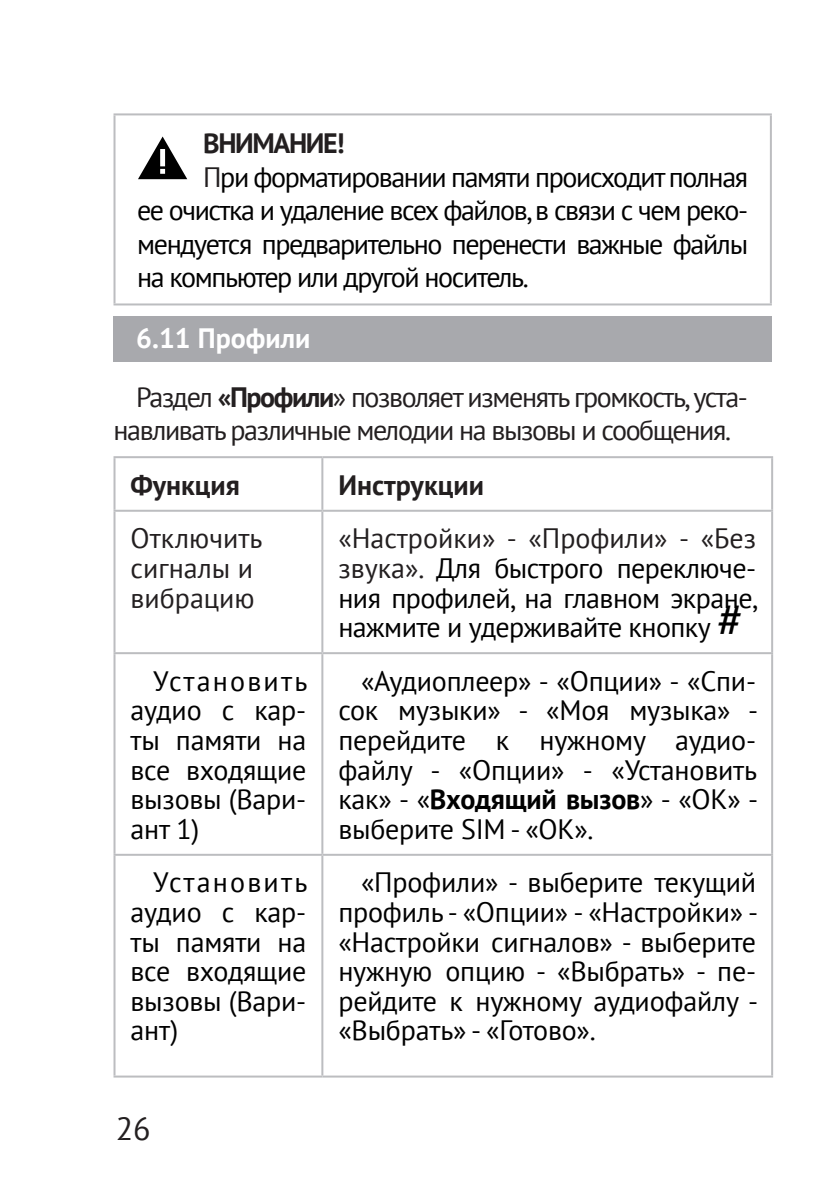
<style>
.page{position:relative;width:840px;height:1191px;background:#fff}
.page>*{position:absolute;margin:0;border:0;box-sizing:border-box;transform-origin:0 0}
.t1{font:32px "PT Sans";color:#231f20}
.All{font:28px/29.6px "PT Sans";letter-spacing:-.01em;color:#000;text-align:justify}
.All-2{font:28px/33.6px "PT Sans";letter-spacing:-.05em;color:#231f20}
.All-3{font:28px/29.6px "PT Sans";color:#231f20}
.All-4{font:700 28px "PT Sans";color:#231f20}
.Юлия{font:700 28px "PT Sans";color:#fff}
.All-5{font:700 28px "PT Sans";letter-spacing:-.05em;color:#231f20}
.s1{color:#231f20}
.s2{font-weight:700}
.s3{font-size:48.8px}
</style>
<div class="page">
<hr style="left:113px;top:113px;width:658px;height:2px;background:#bcbdc0">
<hr style="left:113px;top:115px;width:2px;height:188px;background:#bcbdc0">
<hr style="left:769px;top:115px;width:2px;height:188px;background:#bcbdc0">
<hr style="left:113px;top:303px;width:658px;height:2px;background:#bcbdc0">
<svg style="left:138px;top:136px;width:49px;height:43px"></svg>
<div style="left:113px;top:317px;width:658px;height:45px;background:#a8a9ad"></div>
<hr style="left:113px;top:456px;width:209px;height:2px;background:#bcbdc0">
<hr style="left:113px;top:458px;width:2px;height:52px;background:#bcbdc0">
<hr style="left:322px;top:456px;width:450px;height:2px;background:#bcbdc0">
<hr style="left:321px;top:458px;width:2px;height:52px;background:#bcbdc0">
<hr style="left:770px;top:458px;width:2px;height:52px;background:#bcbdc0">
<hr style="left:113px;top:510px;width:209px;height:2px;background:#bcbdc0">
<hr style="left:322px;top:510px;width:450px;height:2px;background:#bcbdc0">
<hr style="left:113px;top:512px;width:2px;height:140px;background:#bcbdc0">
<hr style="left:321px;top:512px;width:2px;height:140px;background:#bcbdc0">
<hr style="left:770px;top:512px;width:2px;height:140px;background:#bcbdc0">
<hr style="left:113px;top:652px;width:209px;height:2px;background:#bcbdc0">
<hr style="left:113px;top:654px;width:2px;height:199px;background:#bcbdc0">
<hr style="left:322px;top:652px;width:450px;height:2px;background:#bcbdc0">
<hr style="left:321px;top:654px;width:2px;height:199px;background:#bcbdc0">
<hr style="left:770px;top:654px;width:2px;height:199px;background:#bcbdc0">
<hr style="left:113px;top:853px;width:209px;height:2px;background:#bcbdc0">
<hr style="left:113px;top:855px;width:2px;height:220px;background:#bcbdc0">
<hr style="left:322px;top:853px;width:450px;height:2px;background:#bcbdc0">
<hr style="left:321px;top:855px;width:2px;height:220px;background:#bcbdc0">
<hr style="left:770px;top:855px;width:2px;height:220px;background:#bcbdc0">
<hr style="left:113px;top:1075px;width:209px;height:2px;background:#bcbdc0">
<hr style="left:322px;top:1075px;width:450px;height:2px;background:#bcbdc0">
<p class="All-5" style="left:203px;top:125px;width:143px">ВНИМАНИЕ!</p>
<p class="All" style="left:137px;top:159px;width:612px;line-height:33.6px;text-indent:66px"><span class="s1">П</span>ри форматировании памяти происходит полная ее очистка и удаление всех файлов, в связи с чем реко&shy;мендуется предварительно перенести важные файлы на компьютер или другой носитель.</p>
<p class="Юлия" style="left:136px;top:320px;width:176px">6.11 Профили</p>
<p class="All-2" style="left:113px;top:379px;width:635px;text-indent:23px">Раздел <span class="s2">«Профили</span>» позволяет изменять громкость, уста&shy;навливать различные мелодии на вызовы и сообщения.</p>
<p class="All-4" style="left:130px;top:466px;width:111px">Функция</p>
<p class="All-4" style="left:338px;top:466px;width:147px">Инструкции</p>
<p class="All-3" style="left:130px;top:523px;width:133px">Отключить сигналы и вибрацию</p>
<p class="All" style="left:338px;top:523px;width:421px"><span class="s1">«Настройки» - «Профили» - «Без звука».</span> Для быстрого переключе&shy;ния профилей, на главном экране, нажмите и удерживайте кнопку <span class="s3">#</span></p>
<p class="All" style="left:130px;top:665px;width:178px;text-indent:23px">Установить аудио с кар&shy;ты памяти на все входящие вызовы (Вари&shy;ант 1)</p>
<p class="All" style="left:338px;top:665px;width:421px;text-indent:23px">«Аудиоплеер» - «Опции» - «Спи&shy;сок музыки» - «Моя музыка» - перейдите к нужному аудио&shy;файлу - «Опции» - «Установить как» - «<span class="s2">Входящий вызов</span>» - «ОК» - выберите SIM - «ОК».</p>
<p class="All" style="left:130px;top:867px;width:178px;text-indent:23px">Установить аудио с кар&shy;ты памяти на все входящие вызовы (Вари&shy;ант)</p>
<p class="All" style="left:338px;top:867px;width:421px;text-indent:23px">«Профили» - выберите текущий профиль - «Опции» - «Настройки» - «Настройки сигналов» - выберите нужную опцию - «Выбрать» - пе&shy;рейдите к нужному аудиофайлу - «Выбрать» - «Готово».</p>
<p class="t1" style="left:116px;top:1107px;width:36px">26</p>
</div>
